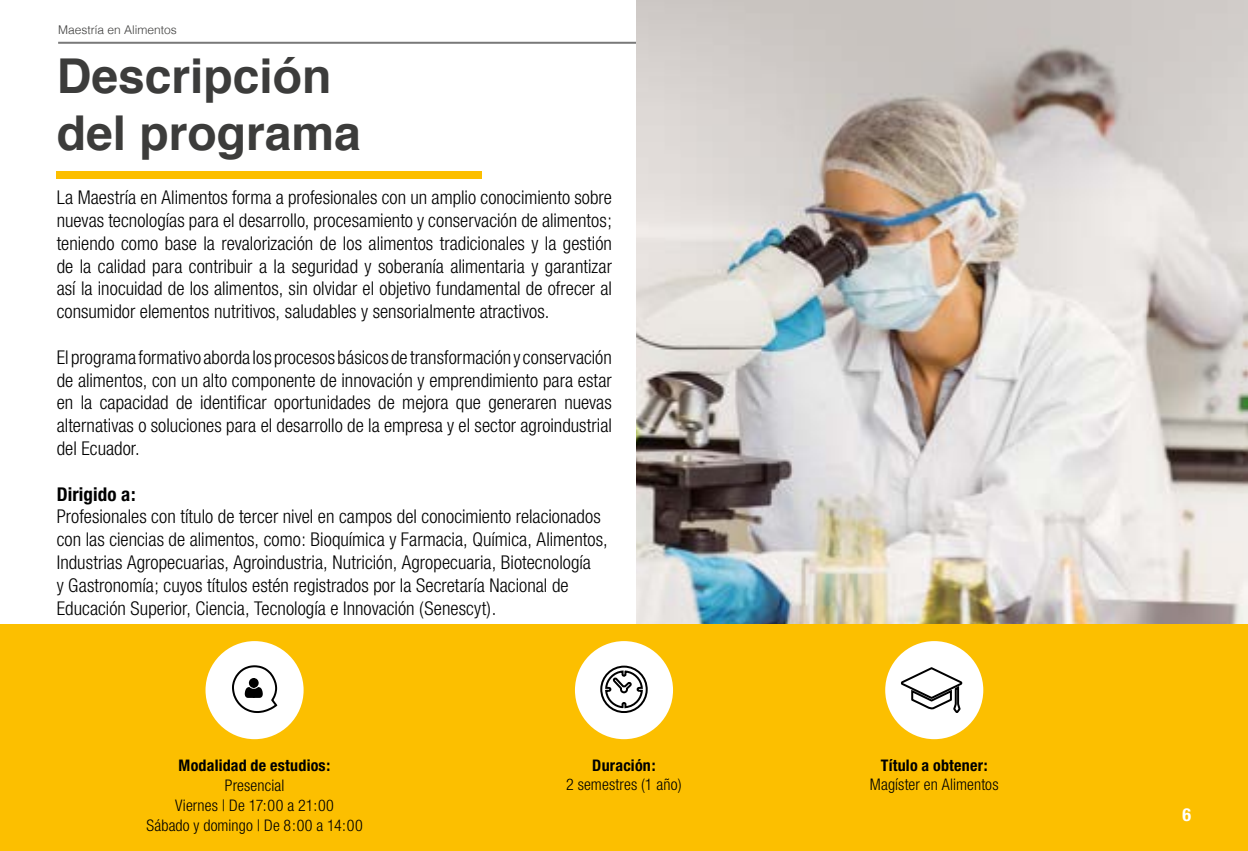
<style>
.page{position:relative;width:1248px;height:851px;background:#fff}
.page>*{position:absolute;margin:0;border:0;box-sizing:border-box;transform-origin:0 0}
.t1{font:700 48px/57.6px "Helvetica";color:#3c3c3b}
.t2{font:300 condensed 19px/22.8px "Helvetica Neue";color:#000;text-align:justify}
.t3{font:700 condensed 19px "Helvetica Neue";letter-spacing:.005em;color:#000}
.t4{font:700 condensed 18px "Helvetica Neue";color:#fff}
.t5{font:300 condensed 16px/20px "Helvetica Neue";letter-spacing:.01em;color:#000;text-align:center}
.t6{font:700 condensed 16px "Helvetica Neue";letter-spacing:.015em;color:#000}
.t7{font:300 12px "Helvetica";color:#3c3c3b}
</style>
<div class="page">
<hr style="left:58px;top:42px;width:1133px;height:2px;background:#797979">
<div style="left:57px;top:171px;width:425px;height:8px;background:#fcbf00"></div>
<img style="left:636px;top:0;width:611px;height:624px">
<div style="left:0;top:624px;width:1247px;height:226px;background:#fcbf00"></div>
<div style="left:885px;top:641px;width:98px;height:98px;background:#fff;border-radius:50%"></div>
<div style="left:575px;top:641px;width:98px;height:98px;background:#fff;border-radius:50%"></div>
<div style="left:205px;top:641px;width:98px;height:98px;background:#fff;border-radius:50%"></div>
<svg style="left:900px;top:667px;width:63px;height:46px"></svg>
<svg style="left:600px;top:665px;width:48px;height:48px"></svg>
<svg style="left:232px;top:665px;width:46px;height:48px"></svg>
<p class="t7" style="left:58px;top:20px;width:120px">Maestría en Alimentos</p>
<h1 class="t1" style="left:57px;top:48px;width:306px">Descripción del programa</h1>
<p class="t2" style="left:57px;top:186px;width:556px">La Maestría en Alimentos forma a profesionales con un amplio conocimiento sobre nuevas tecnologías para el desarrollo, procesamiento y conservación de alimentos; teniendo como base la revalorización de los alimentos tradicionales y la gestión de la calidad para contribuir a la seguridad y soberanía alimentaria y garantizar así la inocuidad de los alimentos, sin olvidar el objetivo fundamental de ofrecer al consumidor elementos nutritivos, saludables y sensorialmente atractivos.</p>
<p class="t2" style="left:57px;top:345px;width:556px">El programa formativo aborda los procesos básicos de transformación y conservación de alimentos, con un alto componente de innovación y emprendimiento para estar en la capacidad de identificar oportunidades de mejora que generaren nuevas alternativas o soluciones para el desarrollo de la empresa y el sector agroindustrial del Ecuador.</p>
<p class="t3" style="left:57px;top:482px;width:80px">Dirigido a:</p>
<p class="t2" style="left:57px;top:505px;width:552px;text-align:left">Profesionales con título de tercer nivel en campos del conocimiento relacionados con las ciencias de alimentos, como: Bioquímica y Farmacia, Química, Alimentos, Industrias Agropecuarias, Agroindustria, Nutrición, Agropecuaria, Biotecnología<br>y Gastronomía; cuyos títulos estén registrados por la Secretaría Nacional de Educación Superior, Ciencia, Tecnología e Innovación (Senescyt).</p>
<p class="t6" style="left:179px;top:755px;width:153px">Modalidad de estudios:</p>
<p class="t5" style="left:146px;top:775px;width:218px">Presencial<br>Viernes | De 17:00 a 21:00<br>Sábado y domingo | De 8:00 a 14:00</p>
<p class="t6" style="left:592px;top:755px;width:65px">Duración:</p>
<p class="t5" style="left:566px;top:774px;width:117px">2 semestres (1 año)</p>
<p class="t6" style="left:880px;top:755px;width:108px">Título a obtener:</p>
<p class="t5" style="left:869px;top:774px;width:130px">Magíster en Alimentos</p>
<p class="t4" style="left:1182px;top:803px;width:10px">6</p>
</div>
